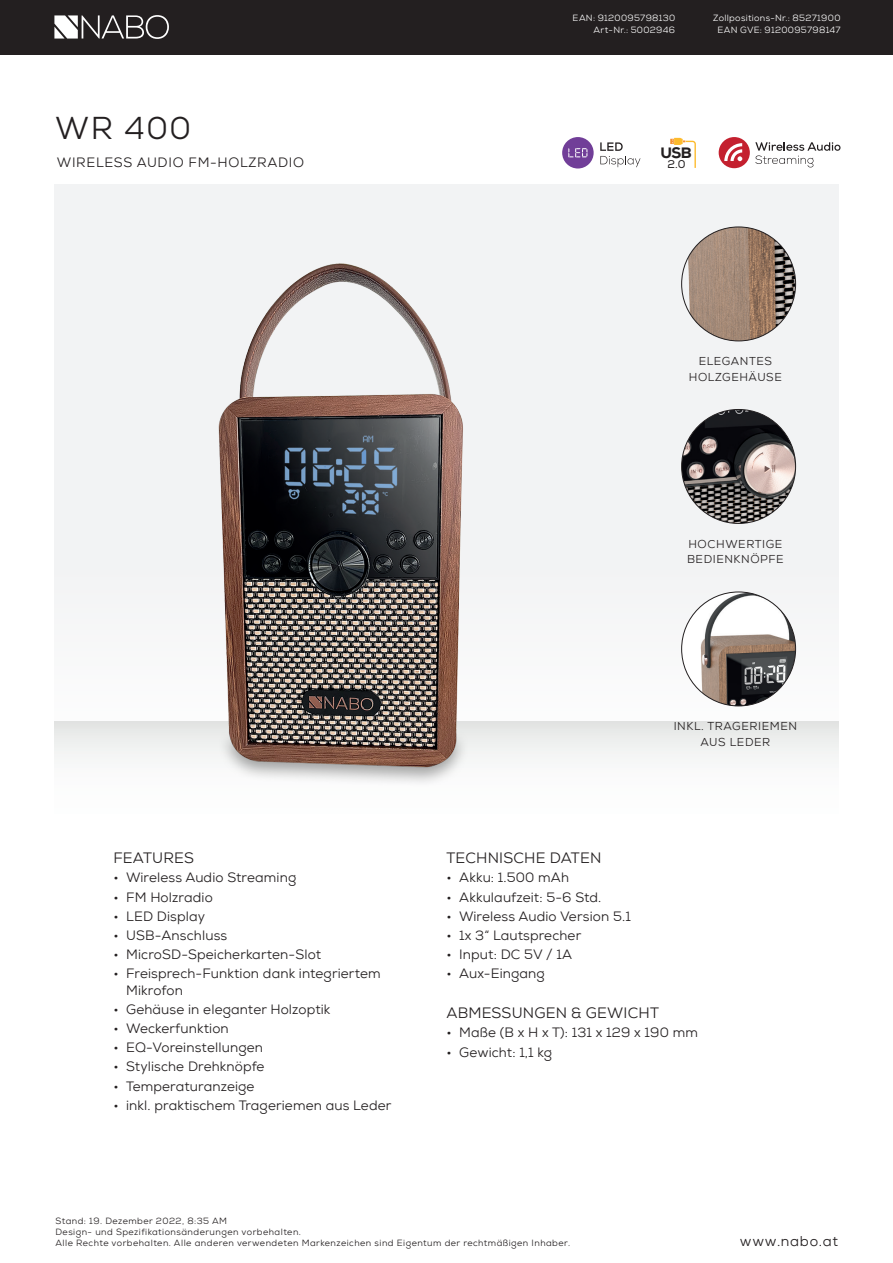
<style>
.page{position:relative;width:893px;height:1263px;background:#fff}
.page>*{position:absolute;margin:0;border:0;box-sizing:border-box;transform-origin:0 0}
.t1{font:31.5px "Nexa";color:#231f20}
.t2{font:15px "Nexa";letter-spacing:.01em;color:#231f20}
.t3{font:800 15px "Nexa";color:#231f20}
.t4{font:14.1px "Nexa";letter-spacing:.05em;color:#231f20}
.t5{font:13.5px/16.2px "Nexa";letter-spacing:.01em;color:#231f20}
.t6{font:13.5px "Nexa";letter-spacing:.05em;color:#231f20}
.t7{font:11.4px/15.3px "Nexa";letter-spacing:.05em;color:#231f20;text-align:center}
.t8{font:11.25px "Nexa";color:#231f20}
.t9{font:9px/10.8px "Nexa";letter-spacing:.05em;color:#231f20}
.t10{font:9px/12px "Nexa";letter-spacing:.035em;color:#fff;text-align:right}
</style>
<div class="page">
<div style="left:0;top:0;width:893px;height:54px;background:#231f20"></div>
<svg style="left:54px;top:15px;width:115px;height:24px"></svg>
<div style="left:54px;top:184px;width:784px;height:568px;background:#f2f3f4"></div>
<div style="left:54px;top:721px;width:785px;height:165px;background:linear-gradient(to bottom,#eeefee,#fff)"></div>
<img style="left:121px;top:263px;width:451px;height:548px">
<div style="left:719px;top:137px;width:31px;height:31px;background:#c4202f;border-radius:50%"></div>
<svg style="left:724px;top:143px;width:18px;height:18px"></svg>
<svg style="left:755px;top:142px;width:85px;height:25px"></svg>
<svg style="left:670px;top:138px;width:26px;height:30px"></svg>
<svg style="left:600px;top:142px;width:40px;height:25px"></svg>
<div style="left:562px;top:137px;width:32px;height:32px;background:#713e98;border-radius:50%"></div>
<svg style="left:568px;top:148px;width:19px;height:9px"></svg>
<img style="left:682px;top:227px;width:114px;height:114px;border-radius:57px">
<img style="left:682px;top:409px;width:114px;height:114px;border-radius:57px">
<img style="left:682px;top:592px;width:114px;height:114px;border-radius:57px">
<h1 class="t1" style="left:55px;top:108px;width:137px">WR 400</h1>
<p class="t6" style="left:57px;top:154px;width:249px">WIRELESS AUDIO FM-HOLZRADIO</p>
<p class="t10" style="left:573px;top:12px;width:104px">EAN: 9120095798130<br>Art-Nr.: 5002946</p>
<p class="t10" style="left:713px;top:12px;width:129px;text-align:center">Zollpositions-Nr.: 85271900<br>EAN GVE: 9120095798147</p>
<p class="t3" style="left:660px;top:143px;width:33px">USB</p>
<p class="t8" style="left:668px;top:157px;width:20px">2.0</p>
<p class="t7" style="left:689px;top:354px;width:95px">ELEGANTES<br>HOLZGEHÄUSE</p>
<p class="t7" style="left:687px;top:536px;width:98px;text-align:left">HOCHWERTIGE<br>BEDIENKNÖPFE</p>
<p class="t2" style="left:113px;top:848px;width:82px">FEATURES</p>
<p class="t5" style="left:113px;top:869px;width:184px">• Wireless Audio Streaming</p>
<p class="t5" style="left:113px;top:889px;width:101px">• FM Holzradio</p>
<p class="t5" style="left:113px;top:908px;width:93px">• LED Display</p>
<p class="t5" style="left:113px;top:927px;width:115px">• USB-Anschluss</p>
<p class="t5" style="left:113px;top:946px;width:209px">• MicroSD-Speicherkarten-Slot</p>
<p class="t5" style="left:126px;top:965px;width:256px;text-indent:-13px">• Freisprech-Funktion dank integriertem<br>Mikrofon</p>
<p class="t5" style="left:113px;top:1001px;width:219px">• Gehäuse in eleganter Holzoptik</p>
<p class="t5" style="left:113px;top:1020px;width:117px">• Weckerfunktion</p>
<p class="t5" style="left:113px;top:1039px;width:151px">• EQ-Voreinstellungen</p>
<p class="t5" style="left:113px;top:1058px;width:153px">• Stylische Drehknöpfe</p>
<p class="t5" style="left:113px;top:1078px;width:143px">• Temperaturanzeige</p>
<p class="t5" style="left:113px;top:1097px;width:280px">• inkl. praktischem Trageriemen aus Leder</p>
<p class="t7" style="left:674px;top:719px;width:125px">INKL. TRAGERIEMEN<br>AUS LEDER</p>
<p class="t2" style="left:446px;top:848px;width:156px">TECHNISCHE DATEN</p>
<p class="t5" style="left:446px;top:869px;width:124px">• Akku: 1.500 mAh</p>
<p class="t5" style="left:446px;top:889px;width:156px">• Akkulaufzeit: 5-6 Std.</p>
<p class="t5" style="left:446px;top:908px;width:186px">• Wireless Audio Version 5.1</p>
<p class="t5" style="left:446px;top:927px;width:136px">• 1x 3“ Lautsprecher</p>
<p class="t5" style="left:446px;top:946px;width:127px">• Input: DC 5V / 1A</p>
<p class="t5" style="left:446px;top:965px;width:100px">• Aux-Eingang</p>
<p class="t2" style="left:446px;top:1003px;width:214px">ABMESSUNGEN &amp; GEWICHT</p>
<p class="t5" style="left:446px;top:1025px;width:253px">• Maße (B x H x T): 131 x 129 x 190 mm</p>
<p class="t5" style="left:446px;top:1044px;width:107px">• Gewicht: 1,1 kg</p>
<p class="t9" style="left:56px;top:1215px;width:516px">Stand: 19. Dezember 2022, 8:35 AM<br>Design- und Spezifikationsänderungen vorbehalten.<br>Alle Rechte vorbehalten. Alle anderen verwendeten Markenzeichen sind Eigentum der rechtmäßigen Inhaber.</p>
<p class="t4" style="left:740px;top:1232px;width:100px">www.nabo.at</p>
</div>
